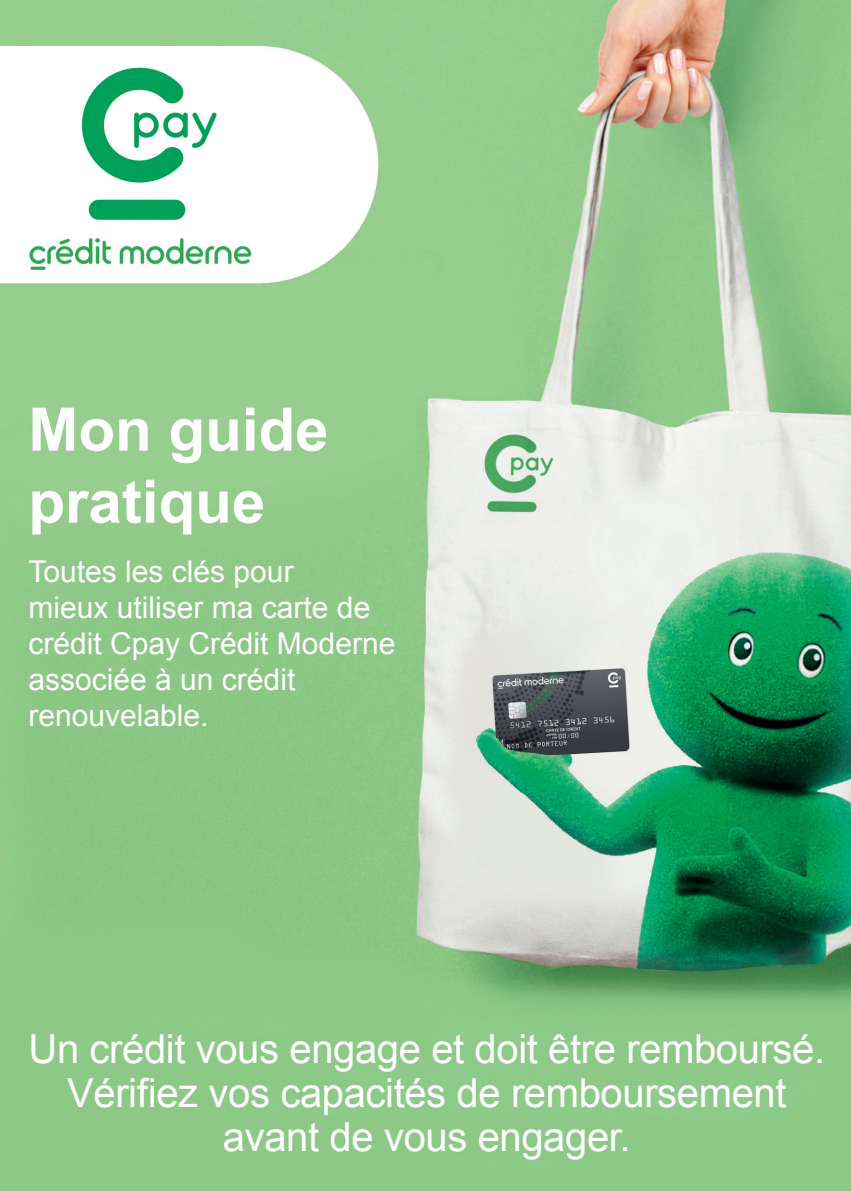
<style>
.page{position:relative;width:851px;height:1191px;background:#fff}
.page>*{position:absolute;margin:0;border:0;box-sizing:border-box;transform-origin:0 0}
.t1{font:700 60px/72px "Arial";color:#fff}
.t2{font:40px/44px "Arial";letter-spacing:-.01em;color:#fff;text-align:center}
.t3{font:30px/36px "Arial";color:#fff}
</style>
<div class="page">
<img style="left:0;top:0;width:850px;height:1190px">
<h1 class="t1" style="left:28px;top:394px;width:302px">Mon guide pratique</h1>
<p class="t3" style="left:28px;top:553px;width:368px">Toutes les clés pour<br>mieux utiliser ma carte de crédit Cpay Crédit Moderne associée à un crédit renouvelable.</p>
<h2 class="t2" style="left:29px;top:1026px;width:798px">Un crédit vous engage et doit être remboursé.<br>Vérifiez vos capacités de remboursement avant de vous engager.</h2>
</div>
